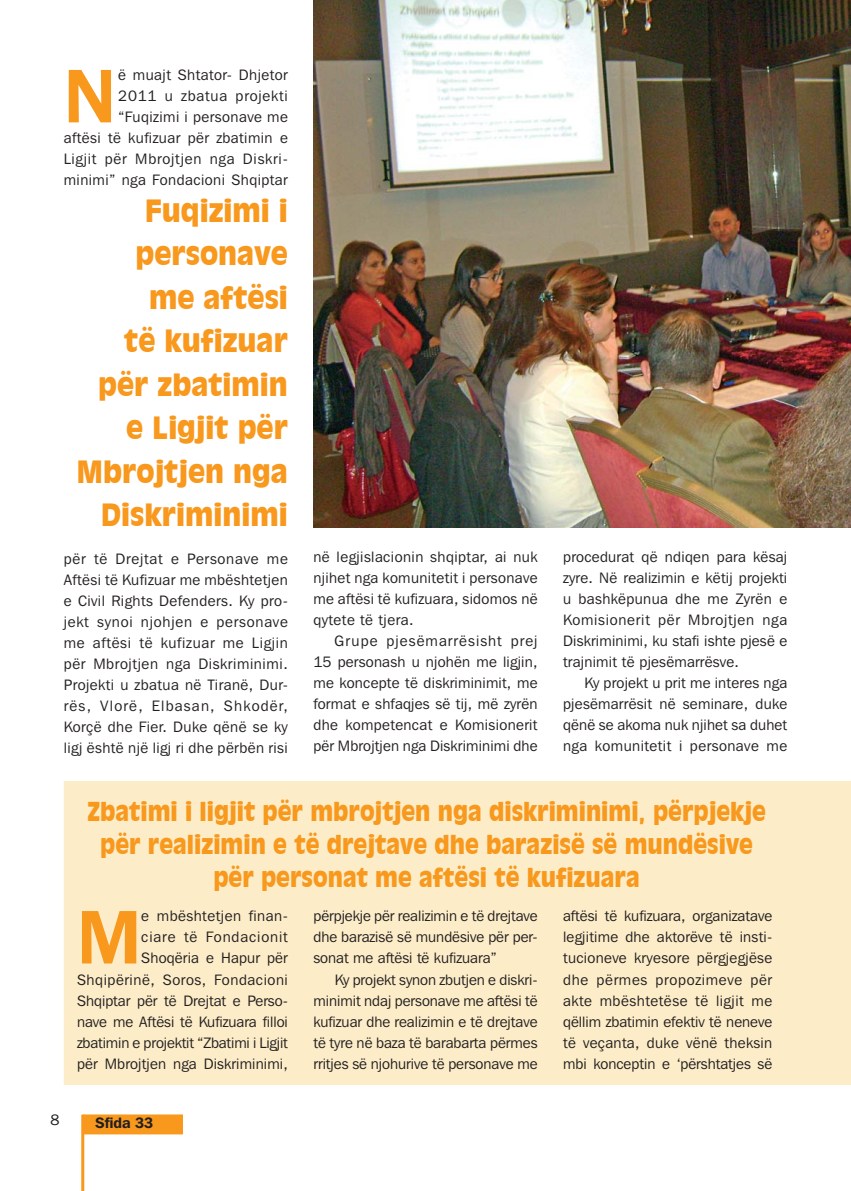
<style>
.page{position:relative;width:851px;height:1191px;background:#fff}
.page>*{position:absolute;margin:0;border:0;box-sizing:border-box;transform-origin:0 0}
.t1{font:600 75.45px "Franklin Gothic IT Cby BT";color:#f8981d}
.t2{font:900 30px/43.5px "Incised 901 BT";color:#f8981d;text-align:right;scale:.95 1}
.t3{font:900 25.5px/33px "Incised 901 BT";color:#f8981d;text-align:center;scale:.9 1}
.t4{font:15px/21px "Franklin Gothic IT Cby BT";letter-spacing:.02em;color:#231f20;text-align:justify}
.t5{font:600 15px "Franklin Gothic IT Cby BT";color:#231f20}
</style>
<div class="page">
<hr style="left:81px;top:1114px;width:3px;height:76px;background:#f8981d">
<div style="left:83px;top:1115px;width:99px;height:18px;background:#f8981d"></div>
<div style="left:82px;top:1114px;width:101px;height:20px;border:2px solid #f8981d"></div>
<img style="left:313px;top:0;width:537px;height:527px">
<div style="left:64px;top:781px;width:786px;height:304px;background:#fcedc8"></div>
<p class="t4" style="left:64px;top:66px;width:225px;text-align:right">ë muajt Shtator- Dhjetor<br>2011 u zbatua projekti “Fuqizimi i personave me<br>aftësi të kufizuar për zbatimin e<br>Ligjit për Mbrojtjen nga Diskri&shy;minimi” nga Fondacioni Shqiptar</p>
<h1 class="t1" style="left:64px;top:67px;width:54px">N</h1>
<h2 class="t2" style="left:77px;top:189px;width:224px">Fuqizimi i personave<br>me aftësi<br>të kufizuar për zbatimin e Ligjit për<br>Mbrojtjen nga<br>Diskriminimi</h2>
<p class="t4" style="left:64px;top:549px;width:225px">për të Drejtat e Personave me Aftësi të Kufizuar me mbështetjen e Civil Rights Defenders. Ky pro&shy;jekt synoi njohjen e personave me aftësi të kufizuar me Ligjin për Mbrojtjen nga Diskriminimi.<br>Projekti u zbatua në Tiranë, Dur&shy;rës, Vlorë, Elbasan, Shkodër, Korçë dhe Fier. Duke qënë se ky ligj është një ligj ri dhe përbën risi</p>
<p class="t4" style="left:313px;top:547px;width:226px">në legjislacionin shqiptar, ai nuk njihet nga komunitetit i personave me aftësi të kufizuara, sidomos në qytete të tjera.</p>
<p class="t4" style="left:313px;top:631px;width:226px;text-indent:21px">Grupe pjesëmarrësisht prej 15 personash u njohën me ligjin, me koncepte të diskriminimit, me format e shfaqjes së tij, më zyrën dhe kompetencat e Komisionerit për Mbrojtjen nga Diskriminimi dhe</p>
<p class="t4" style="left:563px;top:547px;width:225px">procedurat që ndiqen para kësaj zyre. Në realizimin e këtij projekti u bashkëpunua dhe me Zyrën e Komisionerit për Mbrojtjen nga Diskriminimi, ku stafi ishte pjesë e trajnimit të pjesëmarrësve.</p>
<p class="t4" style="left:563px;top:673px;width:225px;text-indent:21px">Ky projekt u prit me interes nga pjesëmarrësit në seminare, duke qënë se akoma nuk njihet sa duhet nga komunitetit i personave me</p>
<h3 class="t3" style="left:87px;top:794px;width:755px">Zbatimi i ligjit për mbrojtjen nga diskriminimi, përpjekje për realizimin e të drejtave dhe barazisë së mundësive për personat me aftësi të kufizuara</h3>
<p class="t4" style="left:563px;top:907px;width:211px">aftësi të kufizuara, organizatave legjitime dhe aktorëve të insti&shy;tucioneve kryesore përgjegjëse dhe përmes propozimeve për akte mbështetëse të ligjit me qëllim zbatimin efektiv të neneve të veçanta, duke vënë theksin mbi konceptin e ‘përshtatjes së</p>
<p class="t4" style="left:313px;top:907px;width:226px">përpjekje për realizimin e të drejtave dhe barazisë së mundësive për per&shy;sonat me aftësi të kufizuara”</p>
<p class="t4" style="left:313px;top:970px;width:225px;text-indent:21px">Ky projekt synon zbutjen e diskri&shy;minimit ndaj personave me aftësi të kufizuar dhe realizimin e të drejtave të tyre në baza të barabarta përmes rritjes së njohurive të personave me</p>
<p class="t4" style="left:77px;top:907px;width:212px;text-align:right">e mbështetjen finan-<br>ciare të Fondacionit<br>Shoqëria e Hapur për<br>Shqipërinë, Soros, Fondacioni<br>Shqiptar për të Drejtat e Perso&shy;nave me Aftësi të Kufizuara filloi zbatimin e projektit “Zbatimi i Ligjit për Mbrojtjen nga Diskriminimi,</p>
<h1 class="t1" style="left:77px;top:908px;width:66px">M</h1>
<p class="t4" style="left:51px;top:1111px;width:10px">8</p>
<p class="t5" style="left:95px;top:1116px;width:60px">Sfida 33</p>
</div>
